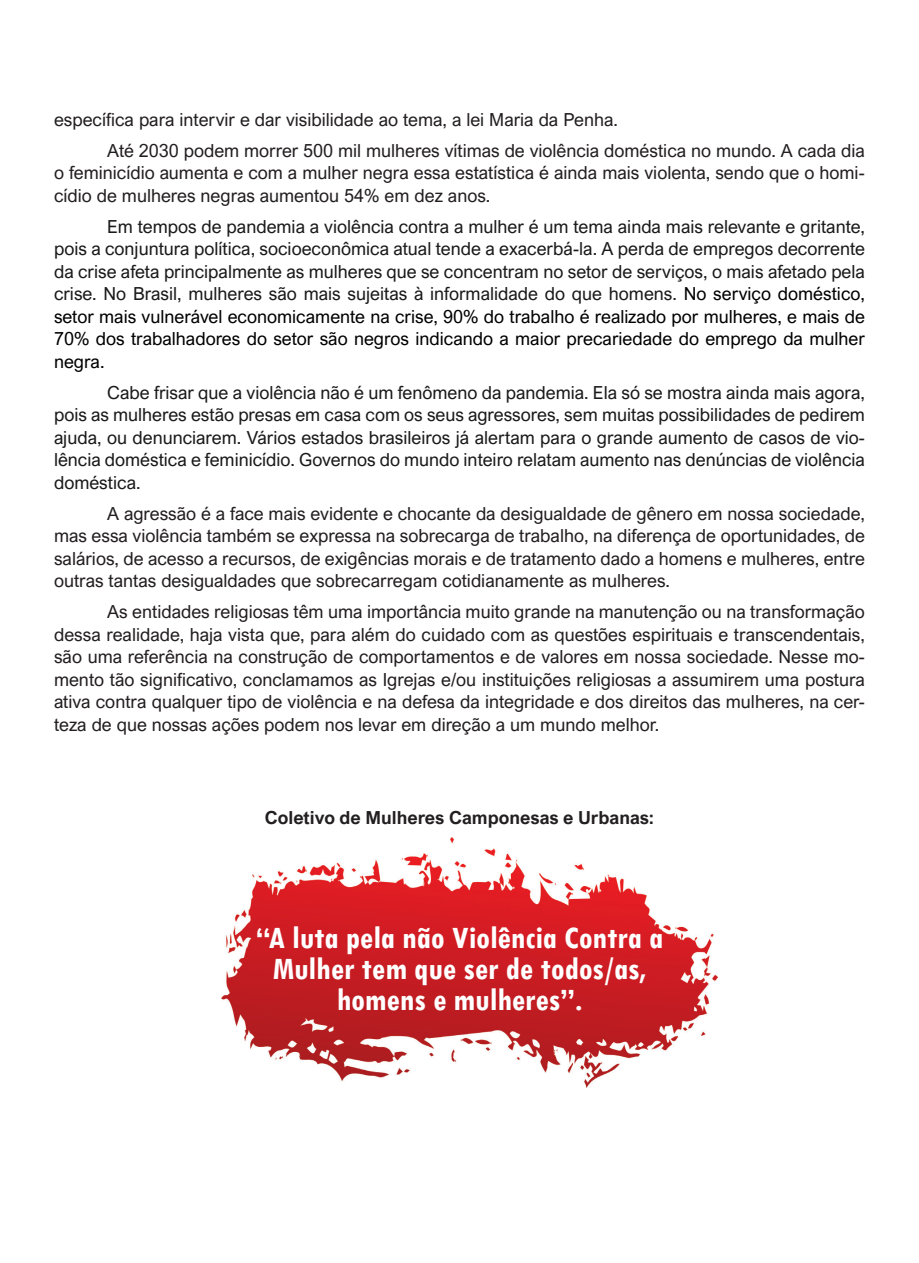
<style>
.page{position:relative;width:919px;height:1263px;background:#fff}
.page>*{position:absolute;margin:0;border:0;box-sizing:border-box;transform-origin:0 0}
.t1{font:700 condensed 33px "Tw Cen";color:#fff}
.t2{font:18px/22.5px "Arial Nova";color:#231f20;text-align:justify}
.t3{font:18px/22.5px "Arial Nova";color:#1a1a1a;text-align:justify}
.t4{font:700 18px "Arial Nova";color:#231f20}
.s1{color:#000}
</style>
<div class="page">
<img style="left:221px;top:837px;width:496px;height:251px">
<p class="t2" style="left:54px;top:108px;width:565px">específica para intervir e dar visibilidade ao tema, a lei Maria da Penha.</p>
<p class="t2" style="left:54px;top:139px;width:812px;text-indent:53px">Até 2030 podem morrer 500 mil mulheres vítimas de violência doméstica no mundo. A cada dia o feminicídio aumenta e com a mulher negra essa estatística é ainda mais violenta, sendo que o homi&shy;cídio de mulheres negras aumentou 54% em dez anos.</p>
<p class="t3" style="left:54px;top:215px;width:812px;text-indent:53px">Em tempos de pandemia a violência contra a mulher é um tema ainda mais relevante e gritante, pois a conjuntura política, socioeconômica atual tende a exacerbá-la. A perda de empregos decorrente da crise afeta principalmente as mulheres que se concentram no setor de serviços, o mais afetado pela crise. No Brasil, mulheres são mais sujeitas à informalidade do que homens. <span class="s1">No serviço doméstico, setor mais vulnerável economicamente na crise, 90% do trabalho é realizado por mulheres, e mais de 70% dos trabalhadores do setor são negros indicando a maior precariedade do emprego da mulher negra.</span></p>
<p class="t3" style="left:54px;top:381px;width:812px;text-indent:53px">Cabe frisar que a violência não é um fenômeno da pandemia. Ela só se mostra ainda mais agora, pois as mulheres estão presas em casa com os seus agressores, sem muitas possibilidades de pedirem ajuda, ou denunciarem. Vários estados brasileiros já alertam para o grande aumento de casos de vio&shy;lência doméstica e feminicídio. Governos do mundo inteiro relatam aumento nas denúncias de violência doméstica.</p>
<p class="t2" style="left:54px;top:502px;width:812px;text-indent:53px">A agressão é a face mais evidente e chocante da desigualdade de gênero em nossa sociedade, mas essa violência também se expressa na sobrecarga de trabalho, na diferença de oportunidades, de salários, de acesso a recursos, de exigências morais e de tratamento dado a homens e mulheres, entre outras tantas desigualdades que sobrecarregam cotidianamente as mulheres.</p>
<p class="t2" style="left:54px;top:601px;width:812px;text-indent:53px">As entidades religiosas têm uma importância muito grande na manutenção ou na transformação dessa realidade, haja vista que, para além do cuidado com as questões espirituais e transcendentais, são uma referência na construção de comportamentos e de valores em nossa sociedade. Nesse mo&shy;mento tão significativo, conclamamos as Igrejas e/ou instituições religiosas a assumirem uma postura ativa contra qualquer tipo de violência e na defesa da integridade e dos direitos das mulheres, na cer&shy;teza de que nossas ações podem nos levar em direção a um mundo melhor.</p>
<p class="t4" style="left:265px;top:807px;width:391px">Coletivo de Mulheres Camponesas e Urbanas:</p>
<p class="t1" style="left:256px;top:918px;width:408px">“A luta pela não Violência Contra a</p>
<p class="t1" style="left:273px;top:949px;width:375px">Mulher tem que ser de todos/as,</p>
<p class="t1" style="left:336px;top:980px;width:247px">homens e mulheres”.</p>
</div>
